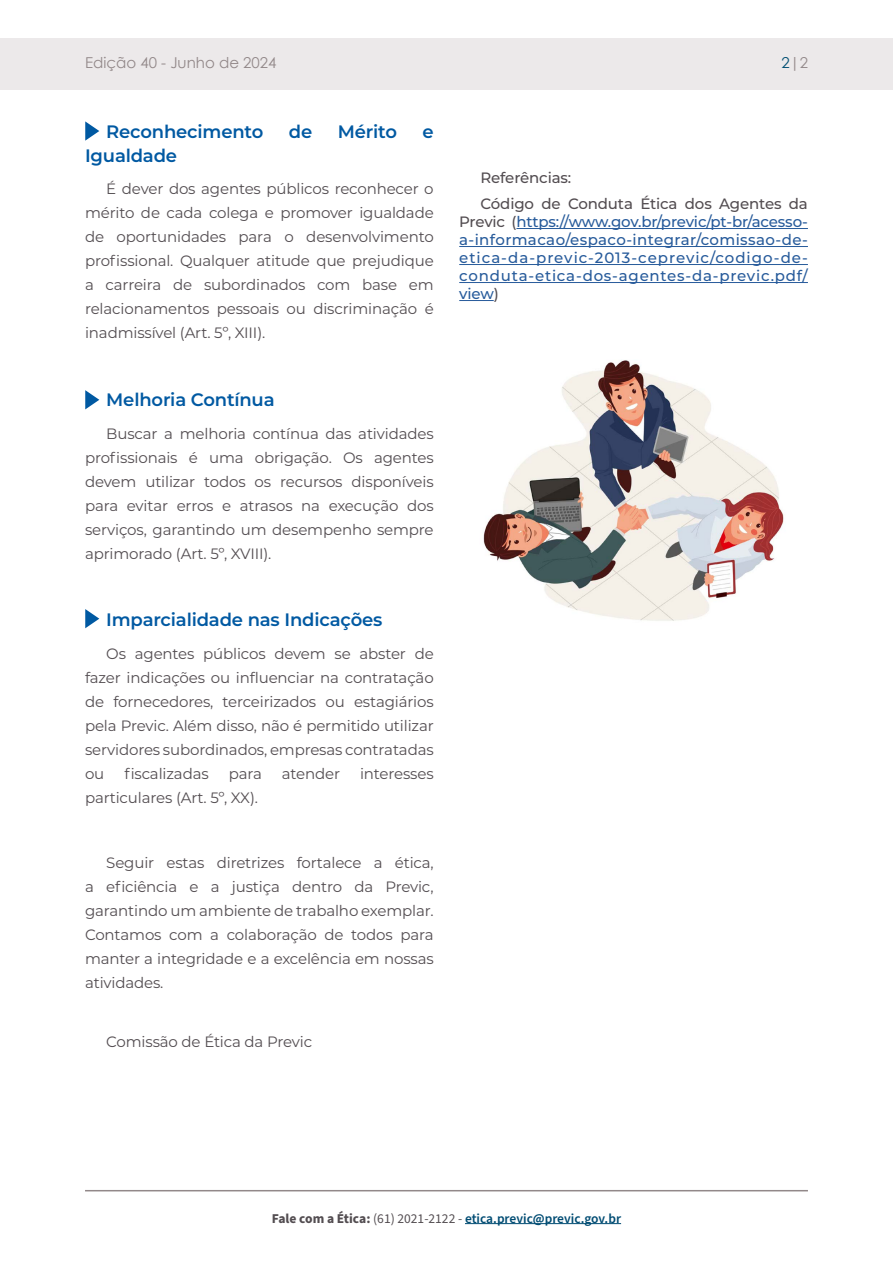
<style>
.page{position:relative;width:893px;height:1263px;background:#fff}
.page>*{position:absolute;margin:0;border:0;box-sizing:border-box;transform-origin:0 0}
.t1{font:600 18px "Montserrat";letter-spacing:-.01em;color:#0059a2}
.t2{font:15px/24px "Montserrat";letter-spacing:-.01em;color:#534d51;text-align:justify}
.t3{font:500 15px/18px "Montserrat";letter-spacing:.05em;color:#275b9b;text-align:justify}
.t4{font:500 15px/26.5px "Montserrat";letter-spacing:-.01em;color:#534d51}
.t5{font:15px "Century Gothic";color:#928889}
.t6{font:600 13.5px "Source Sans Pro";color:#004c73}
.s1{color:#004e72}
.s2{color:#534d51}
.s3{font-weight:700;color:#534d51}
.s4{font-weight:400;color:#534d51}
</style>
<div class="page">
<hr style="left:465px;top:1223px;width:156px;height:1px;background:#004c73">
<hr style="left:85px;top:1190px;width:723px;height:1px;background:#928889">
<div style="left:0;top:39px;width:893px;height:51px;background:#ece9ea"></div>
<hr style="left:516px;top:228px;width:292px;height:1px;background:#275b9b">
<hr style="left:459px;top:246px;width:349px;height:1px;background:#275b9b">
<hr style="left:459px;top:264px;width:349px;height:1px;background:#275b9b">
<hr style="left:459px;top:282px;width:349px;height:1px;background:#275b9b">
<hr style="left:459px;top:300px;width:35px;height:1px;background:#275b9b">
<svg style="left:85px;top:121px;width:14px;height:20px"></svg>
<svg style="left:85px;top:390px;width:14px;height:19px"></svg>
<svg style="left:85px;top:609px;width:14px;height:19px"></svg>
<img style="left:483px;top:360px;width:301px;height:261px">
<p class="t5" style="left:85px;top:52px;width:193px">Edição 40 - Junho de 2024</p>
<p class="t5" style="left:781px;top:52px;width:28px"><span class="s1">2</span>|2</p>
<p class="t1" style="left:106px;top:119px;width:159px">Reconhecimento</p>
<p class="t1" style="left:289px;top:119px;width:25px">de</p>
<p class="t1" style="left:338px;top:119px;width:61px">Mérito</p>
<p class="t1" style="left:423px;top:119px;width:13px">e</p>
<p class="t1" style="left:85px;top:143px;width:94px">Igualdade</p>
<p class="t2" style="left:85px;top:176px;width:350px;text-indent:21px">É dever dos agentes públicos reconhecer o mérito de cada colega e promover igualdade de oportunidades para o desenvolvimento profissional. Qualquer atitude que prejudique a carreira de subordinados com base em relacionamentos pessoais ou discriminação é inadmissível (Art. 5º, XIII).</p>
<p class="t1" style="left:106px;top:387px;width:170px">Melhoria Contínua</p>
<p class="t2" style="left:85px;top:421px;width:350px;text-indent:21px">Buscar a melhoria contínua das atividades profissionais é uma obrigação. Os agentes devem utilizar todos os recursos disponíveis para evitar erros e atrasos na execução dos serviços, garantindo um desempenho sempre aprimorado (Art. 5º, XVIII).</p>
<p class="t1" style="left:106px;top:607px;width:278px">Imparcialidade nas Indicações</p>
<p class="t2" style="left:85px;top:641px;width:350px;text-indent:21px">Os agentes públicos devem se abster de fazer indicações ou influenciar na contratação de fornecedores, terceirizados ou estagiários pela Previc. Além disso, não é permitido utilizar servidores subordinados, empresas contratadas ou</p>
<p class="t2" style="left:124px;top:761px;width:86px">fiscalizadas</p>
<p class="t2" style="left:229px;top:761px;width:35px">para</p>
<p class="t2" style="left:282px;top:761px;width:60px">atender</p>
<p class="t2" style="left:360px;top:761px;width:75px">interesses</p>
<p class="t2" style="left:85px;top:785px;width:174px">particulares (Art. 5º, XX).</p>
<p class="t2" style="left:85px;top:850px;width:350px;text-indent:21px">Seguir estas diretrizes fortalece a ética, a eficiência e a justiça dentro da Previc, garantindo um ambiente de trabalho exemplar.<br>Contamos com a colaboração de todos para manter a integridade e a excelência em nossas atividades.</p>
<p class="t2" style="left:106px;top:1029px;width:207px">Comissão de Ética da Previc</p>
<p class="t4" style="left:480px;top:163px;width:329px">Referências:<br>Código de Conduta Ética dos Agentes da</p>
<p class="t3" style="left:459px;top:212px;width:350px"><span class="s2">Previc (</span>https://www.gov.br/previc/pt-br/acesso&shy;a-informacao/espaco-integrar/comissao-de&shy;etica-da-previc-2013-ceprevic/codigo-de&shy;conduta-etica-dos-agentes-da-previc.pdf/ view<span class="s2">)</span></p>
<p class="t6" style="left:272px;top:1209px;width:351px"><span class="s3">Fale com a Ética:</span> <span class="s4">(61) 2021-2122 -</span> etica.previc@previc.gov.br</p>
</div>
